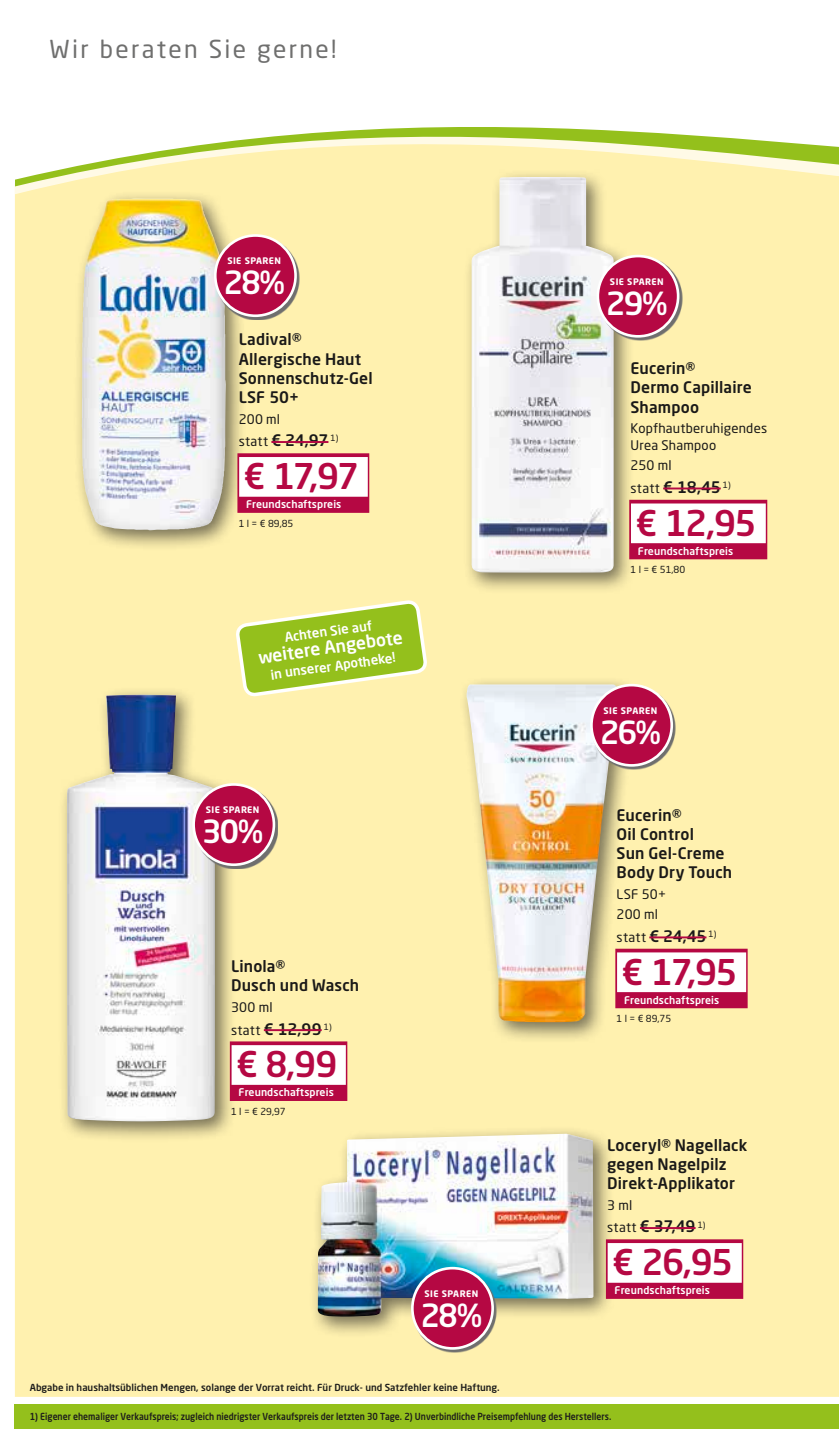
<style>
.page{position:relative;width:839px;height:1444px;background:#fff}
.page>*{position:absolute;margin:0;border:0;box-sizing:border-box;transform-origin:0 0}
._04_Angebotspreis{font:500 35px "Neo Sans Pro";letter-spacing:-.045em;color:#b50843}
.Prozente{font:500 31.5px "Neo Sans Pro";letter-spacing:-.065em;color:#fff}
.t1{font:24.5px "Neo Sans Pro";letter-spacing:.095em;color:#6f6f6e}
.t2{font:500 17.5px "Neo Sans Pro";color:#fff}
._01_Artikel{font:500 15.75px/19.2px "Neo Sans Pro";letter-spacing:.01em;color:#1a1918}
._03_statt_Preis{font:500 15.75px "Neo Sans Pro";letter-spacing:-.015em;color:#1a1918}
._02_Text{font:13.12px/16.6px "Neo Sans Pro";letter-spacing:.015em;color:#1a1918}
.t3{font:500 13.12px "Neo Sans Pro";color:#fff}
._07_T_Wirberaten{font:500 10.5px "Neo Sans Pro";letter-spacing:.01em;color:#fff}
.t4{font:500 9.62px "Neo Sans Pro";color:#1d1d1b;scale:.9 1}
.t5{font:500 9.62px "Neo Sans Pro";color:#1d1d1b}
._05_Grundpreis{font:9.62px "Neo Sans Pro";color:#1a1918}
.Sparen{font:700 8.92px "Neo Sans Pro";letter-spacing:.05em;color:#fff}
.s1{font-weight:400;font-size:13.12px}
</style>
<div class="page">
<div style="left:15px;top:1404px;width:823px;height:25px;background:#94c01c"></div>
<div style="left:15px;top:229px;width:823px;height:1167px;background:#fff1af"></div>
<svg style="left:15px;top:127px;width:823px;height:99px;fill:#fff1af"></svg>
<div style="left:458px;top:676px;width:179px;height:367px;background:#1a1918;opacity:.6"></div>
<img style="left:466px;top:684px;width:151px;height:338px">
<div style="left:615px;top:948px;width:132px;height:60px;background:#b50843"></div>
<div style="left:617px;top:952px;width:129px;height:40px;background:#fff"></div>
<hr style="left:649px;top:936px;width:57px;height:2px;background:#b50843">
<svg style="left:592px;top:686px;width:83px;height:83px"></svg>
<div style="left:591px;top:685px;width:80px;height:80px;background:#b50843;border-radius:50%"></div>
<div style="left:590px;top:684px;width:83px;height:82px;border:3px solid #fff;border-radius:50%"></div>
<div style="left:463px;top:168px;width:171px;height:426px;background:#1a1918;opacity:.6"></div>
<img style="left:471px;top:177px;width:142px;height:395px">
<div style="left:629px;top:500px;width:138px;height:59px;background:#b50843"></div>
<div style="left:630px;top:503px;width:135px;height:40px;background:#fff"></div>
<hr style="left:663px;top:487px;width:57px;height:2px;background:#b50843">
<svg style="left:598px;top:257px;width:84px;height:83px"></svg>
<div style="left:597px;top:256px;width:81px;height:80px;background:#b50843;border-radius:50%"></div>
<div style="left:596px;top:255px;width:83px;height:83px;border:3px solid #fff;border-radius:50%"></div>
<div style="left:309px;top:1125px;width:305px;height:212px;background:#1a1918;opacity:.6"></div>
<img style="left:317px;top:1133px;width:276px;height:183px">
<div style="left:605px;top:1239px;width:138px;height:59px;background:#b50843"></div>
<div style="left:607px;top:1243px;width:134px;height:39px;background:#fff"></div>
<hr style="left:639px;top:1227px;width:56px;height:2px;background:#b50843">
<svg style="left:413px;top:1269px;width:83px;height:83px"></svg>
<div style="left:412px;top:1268px;width:80px;height:80px;background:#b50843;border-radius:50%"></div>
<div style="left:411px;top:1266px;width:83px;height:83px;border:3px solid #fff;border-radius:50%"></div>
<div style="left:73px;top:190px;width:174px;height:361px;background:#1a1918;opacity:.6"></div>
<img style="left:82px;top:198px;width:143px;height:332px">
<div style="left:237px;top:453px;width:132px;height:60px;background:#b50843"></div>
<div style="left:239px;top:457px;width:129px;height:40px;background:#fff"></div>
<hr style="left:271px;top:441px;width:57px;height:2px;background:#b50843">
<svg style="left:216px;top:237px;width:83px;height:83px"></svg>
<div style="left:215px;top:235px;width:80px;height:81px;background:#b50843;border-radius:50%"></div>
<div style="left:214px;top:234px;width:83px;height:83px;border:3px solid #fff;border-radius:50%"></div>
<div style="left:58px;top:686px;width:178px;height:456px;background:#1a1918;opacity:.6"></div>
<img style="left:67px;top:694px;width:148px;height:427px">
<div style="left:230px;top:1041px;width:117px;height:60px;background:#b50843"></div>
<div style="left:231px;top:1045px;width:115px;height:40px;background:#fff"></div>
<hr style="left:264px;top:1029px;width:57px;height:2px;background:#b50843">
<svg style="left:195px;top:785px;width:83px;height:83px"></svg>
<div style="left:194px;top:784px;width:80px;height:80px;background:#b50843;border-radius:50%"></div>
<div style="left:192px;top:783px;width:83px;height:83px;border:3px solid #fff;border-radius:50%"></div>
<svg style="left:236px;top:561px;width:190px;height:175px"></svg>
<p class="t1" style="left:50px;top:34px;width:288px">Wir beraten Sie gerne!</p>
<p class="Sparen" style="left:227px;top:255px;width:55px">SIE SPAREN</p>
<p class="Prozente" style="left:223px;top:262px;width:63px">28%</p>
<p class="_01_Artikel" style="left:238px;top:330px;width:64px">Ladival®</p>
<p class="_01_Artikel" style="left:238px;top:349px;width:124px">Allergische Haut</p>
<p class="_01_Artikel" style="left:238px;top:368px;width:135px">Sonnenschutz-Gel</p>
<p class="_01_Artikel" style="left:238px;top:387px;width:62px">LSF 50+</p>
<p class="_02_Text" style="left:238px;top:410px;width:43px">200 ml</p>
<p class="_03_statt_Preis" style="left:238px;top:431px;width:101px"><span class="s1">statt</span> € 24,97 <sup>1)</sup></p>
<p class="_04_Angebotspreis" style="left:243px;top:454px;width:117px">€ 17,97</p>
<p class="_07_T_Wirberaten" style="left:246px;top:497px;width:97px">Freundschaftspreis</p>
<p class="_05_Grundpreis" style="left:238px;top:517px;width:56px">1 l = € 89,85</p>
<p class="t3" style="left:283px;top:629px;width:89px;rotate:-8deg">Achten Sie auf</p>
<p class="t2" style="left:257px;top:646px;width:147px;rotate:-8deg">weitere Angebote</p>
<p class="t3" style="left:269px;top:666px;width:127px;rotate:-8deg">in unserer Apotheke!</p>
<p class="Sparen" style="left:206px;top:804px;width:55px">SIE SPAREN</p>
<p class="Prozente" style="left:202px;top:811px;width:63px">30%</p>
<p class="_01_Artikel" style="left:231px;top:956px;width:56px">Linola®</p>
<p class="_01_Artikel" style="left:231px;top:975px;width:130px">Dusch und Wasch</p>
<p class="_02_Text" style="left:231px;top:998px;width:43px">300 ml</p>
<p class="_03_statt_Preis" style="left:231px;top:1018px;width:102px"><span class="s1">statt</span> € 12,99 <sup>1)</sup></p>
<p class="_04_Angebotspreis" style="left:236px;top:1042px;width:103px">€ 8,99</p>
<p class="_07_T_Wirberaten" style="left:238px;top:1085px;width:97px">Freundschaftspreis</p>
<p class="_05_Grundpreis" style="left:231px;top:1105px;width:56px">1 l = € 29,97</p>
<p class="Sparen" style="left:424px;top:1287px;width:55px">SIE SPAREN</p>
<p class="Prozente" style="left:420px;top:1295px;width:63px">28%</p>
<p class="t5" style="left:30px;top:1381px;width:471px">Abgabe in haushaltsüblichen Mengen, solange der Vorrat reicht. Für Druck- und Satzfehler keine Haftung.</p>
<p class="Sparen" style="left:610px;top:276px;width:55px">SIE SPAREN</p>
<p class="Prozente" style="left:605px;top:283px;width:63px">29%</p>
<p class="_01_Artikel" style="left:630px;top:358px;width:66px">Eucerin®</p>
<p class="_01_Artikel" style="left:630px;top:378px;width:123px">Dermo Capillaire<br>Shampoo</p>
<p class="_02_Text" style="left:630px;top:420px;width:138px">Kopfhautberuhigendes<br>Urea Shampoo</p>
<p class="_02_Text" style="left:630px;top:457px;width:43px">250 ml</p>
<p class="_03_statt_Preis" style="left:630px;top:477px;width:102px"><span class="s1">statt</span> € 18,45 <sup>1)</sup></p>
<p class="_04_Angebotspreis" style="left:635px;top:501px;width:123px">€ 12,95</p>
<p class="_07_T_Wirberaten" style="left:637px;top:544px;width:97px">Freundschaftspreis</p>
<p class="_05_Grundpreis" style="left:630px;top:564px;width:56px">1 l = € 51,80</p>
<p class="Sparen" style="left:603px;top:705px;width:55px">SIE SPAREN</p>
<p class="Prozente" style="left:599px;top:712px;width:63px">26%</p>
<p class="_01_Artikel" style="left:616px;top:804px;width:117px">Eucerin®<br>Oil Control<br>Sun Gel-Creme<br>Body Dry Touch</p>
<p class="_02_Text" style="left:616px;top:885px;width:51px">LSF 50+</p>
<p class="_02_Text" style="left:616px;top:905px;width:43px">200 ml</p>
<p class="_03_statt_Preis" style="left:616px;top:926px;width:101px"><span class="s1">statt</span> € 24,45 <sup>1)</sup></p>
<p class="_04_Angebotspreis" style="left:621px;top:949px;width:118px">€ 17,95</p>
<p class="_07_T_Wirberaten" style="left:624px;top:993px;width:97px">Freundschaftspreis</p>
<p class="_05_Grundpreis" style="left:616px;top:1012px;width:56px">1 l = € 89,75</p>
<p class="_01_Artikel" style="left:607px;top:1135px;width:142px">Loceryl® Nagellack gegen Nagelpilz</p>
<p class="_01_Artikel" style="left:607px;top:1173px;width:129px">Direkt-Applikator</p>
<p class="_02_Text" style="left:607px;top:1196px;width:27px">3 ml</p>
<p class="_03_statt_Preis" style="left:607px;top:1216px;width:100px"><span class="s1">statt</span> € 37,49 <sup>1)</sup></p>
<p class="_04_Angebotspreis" style="left:612px;top:1240px;width:123px">€ 26,95</p>
<p class="_07_T_Wirberaten" style="left:614px;top:1283px;width:97px">Freundschaftspreis</p>
<p class="t4" style="left:30px;top:1410px;width:647px">1) Eigener ehemaliger Verkaufspreis; zugleich niedrigster Verkaufspreis der letzten 30 Tage. 2) Unverbindliche Preisempfehlung des Herstellers.</p>
</div>
